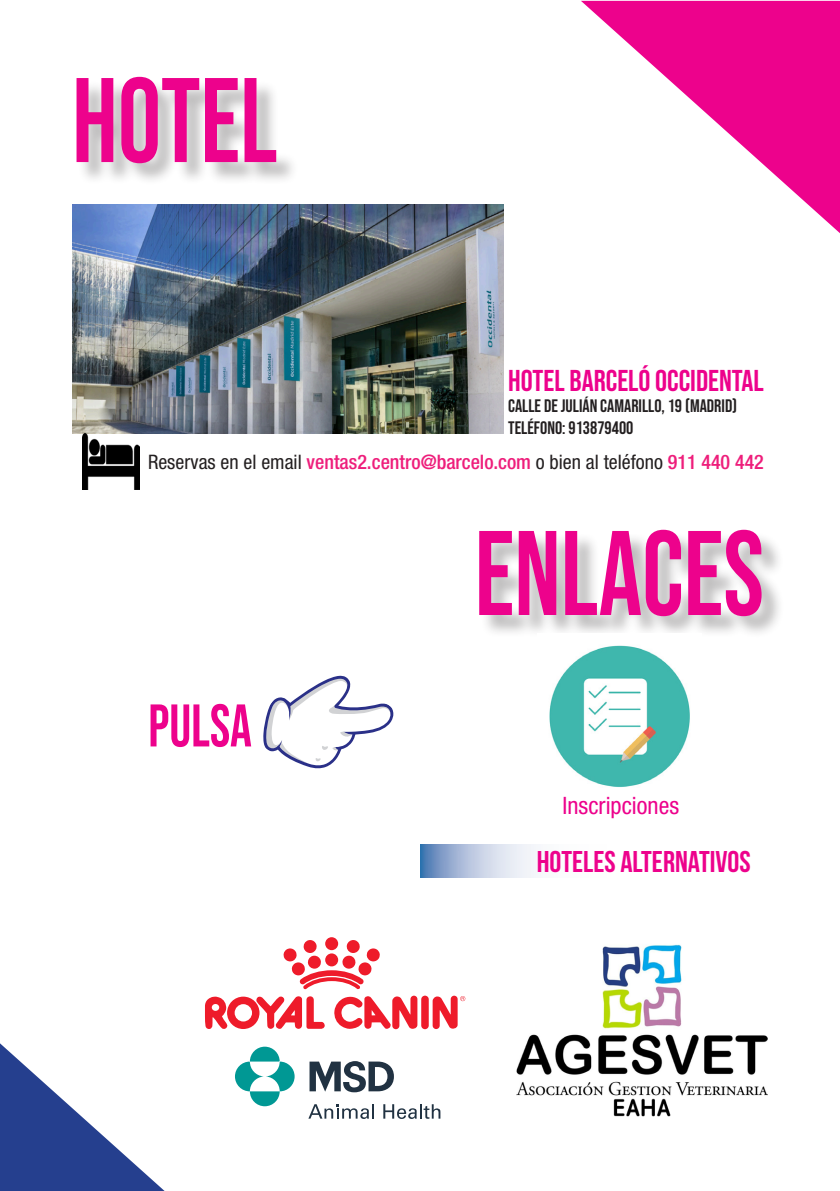
<style>
.page{position:relative;width:840px;height:1191px;background:#fff}
.page>*{position:absolute;margin:0;border:0;box-sizing:border-box;transform-origin:0 0}
.t1{font:120px "Bebas Neue";color:#ed028c;scale:.91 1}
.t2{font:60px "Bebas Neue";color:#ed028c;scale:.91 1}
.t3{font:30px "Bebas Neue";color:#ed028c}
.t4{font:30px "Bebas Neue";color:#ed028c}
.t5{font:condensed 24px "Helvetica Neue LT Std";color:#ed028c}
.t6{font:500 condensed 20px "Helvetica Neue LT Std";color:#ee1e7b}
.t7{font:18px "Bebas Neue";color:#231f20}
.s1{font-weight:400;color:#231f20}
</style>
<div class="page">
<div style="left:78px;top:79px;width:221px;height:107px;background:#231f20;opacity:.3"></div>
<div style="left:480px;top:532px;width:304px;height:106px;background:#231f20;opacity:.3"></div>
<img style="left:72px;top:204px;width:431px;height:230px">
<svg style="left:581px;top:1px;width:258px;height:232px"></svg>
<svg style="left:0;top:1043px;width:164px;height:148px"></svg>
<img style="left:82px;top:434px;width:57px;height:55px">
<img style="left:516px;top:944px;width:251px;height:173px">
<svg style="left:235px;top:1046px;width:59px;height:60px"></svg>
<svg style="left:309px;top:1061px;width:85px;height:31px"></svg>
<svg style="left:383px;top:1104px;width:57px;height:15px"></svg>
<svg style="left:308px;top:1104px;width:66px;height:15px"></svg>
<img style="left:536px;top:634px;width:165px;height:153px">
<svg style="left:420px;top:844px;width:116px;height:33px;background:#b6c6df"></svg>
<svg style="left:263px;top:675px;width:131px;height:94px"></svg>
<svg style="left:432px;top:995px;width:33px;height:34px"></svg>
<div style="left:421px;top:995px;width:7px;height:34px;background:#ee1b2a;border-radius:4px"></div>
<svg style="left:325px;top:937px;width:13px;height:13px"></svg>
<svg style="left:205px;top:940px;width:212px;height:89px"></svg>
<p class="t1" style="left:72px;top:53px;width:227px">HOTEL</p>
<p class="t3" style="left:508px;top:363px;width:257px">HOTEL BARCELÓ OCCIDENTAL</p>
<p class="t7" style="left:508px;top:396px;width:230px">CALLE DE JULIÁN CAMARILLO, 19 (MADRID)</p>
<p class="t7" style="left:508px;top:417px;width:127px">TELÉFONO: 913879400</p>
<p class="t6" style="left:148px;top:449px;width:617px"><span class="s1">Reservas en el email</span> ventas2.centro@barcelo.com <span class="s1">o bien al teléfono</span> 911 440 442</p>
<p class="t2" style="left:148px;top:691px;width:115px">PULSA</p>
<p class="t1" style="left:474px;top:505px;width:319px">ENLACES</p>
<p class="t5" style="left:562px;top:791px;width:118px">Inscripciones</p>
<p class="t4" style="left:536px;top:845px;width:215px">HOTELES ALTERNATIVOS</p>
</div>
